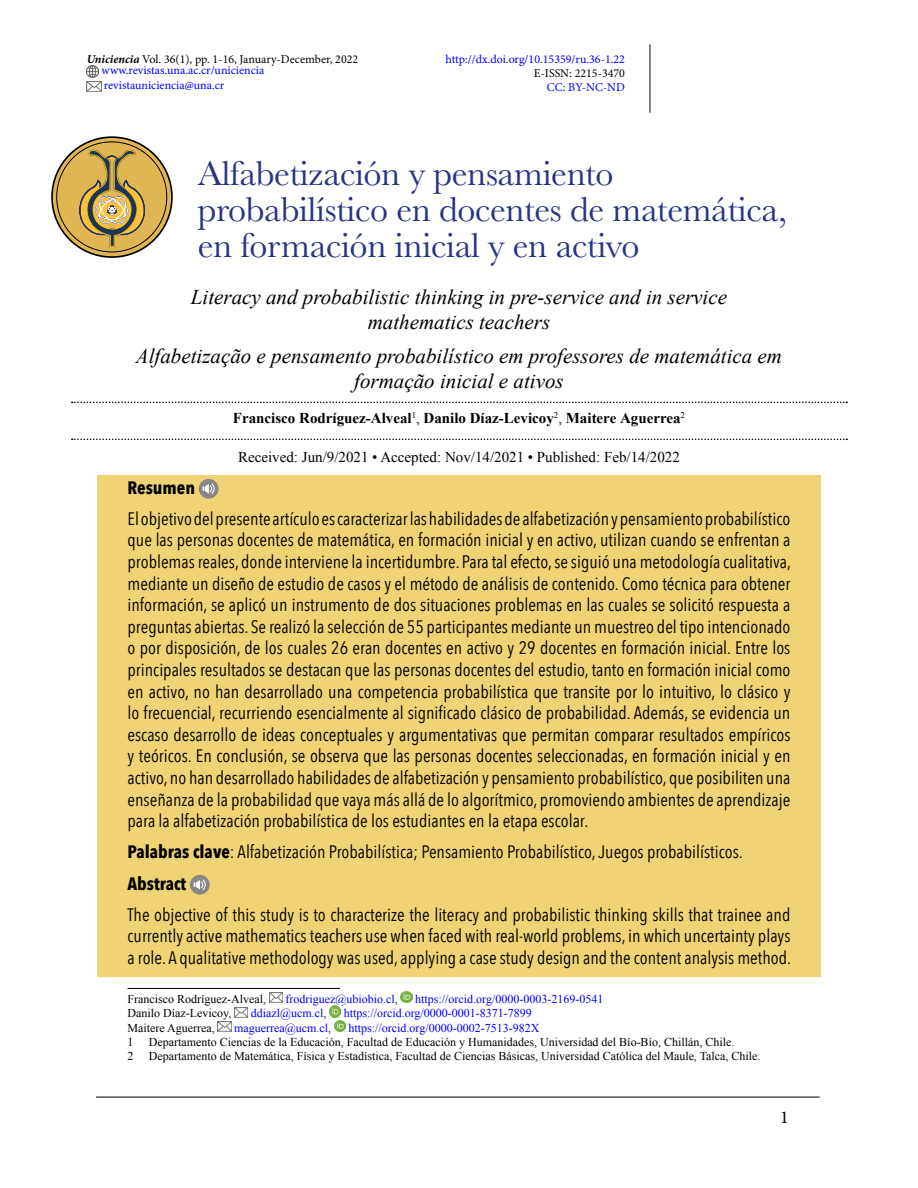
<style>
.page{position:relative;width:918px;height:1188px;background:#fff}
.page>*{position:absolute;margin:0;border:0;box-sizing:border-box;transform-origin:0 0}
.t1{font:36px/36px "Baskerville";letter-spacing:-.01em;color:#283583}
.t2{font:italic 21px/25.2px "Times New Roman";color:#000;text-align:center}
.t3{font:18px/21.6px "Avenir Next Condensed";color:#000;text-align:justify}
.t4{font:700 18px "Avenir Next Condensed";color:#000}
.t5{font:18px "Minion Pro";color:#000}
.t6{font:700 15px "Times New Roman";color:#000}
.t7{font:15px "Times New Roman";color:#000}
.t8{font:12px "Times New Roman";color:#000}
.t9{font:12px "Times New Roman";color:#00f}
.t10{font:12px/11.4px "Minion Pro";color:#000}
.t11{font:12px "Minion Pro";color:#00f}
.s1{font-weight:700;font-style:italic}
.s2{color:#00f}
.s3{font-weight:400}
.s4{font-weight:700}
.s5{color:#000}
</style>
<div class="page">
<hr style="left:96px;top:1097px;width:724px;height:1px;background:#000">
<hr style="left:650px;top:44px;width:1px;height:69px;background:#000">
<svg style="left:52px;top:137px;width:120px;height:120px;background:#c5a048"></svg>
<div style="left:51px;top:136px;width:122px;height:122px;border:2px solid #000;border-radius:50%"></div>
<svg style="left:79px;top:149px;width:67px;height:99px;background:#bb9d52"></svg>
<div style="left:97px;top:475px;width:724px;height:502px;background:#efd375"></div>
<svg style="left:72px;top:402px;width:775px;height:1px"></svg>
<svg style="left:72px;top:439px;width:775px;height:1px"></svg>
<svg style="left:87px;top:65px;width:12px;height:12px"></svg>
<img style="left:87px;top:81px;width:14px;height:11px">
<div style="left:199px;top:479px;width:20px;height:20px;background:#878787;border-radius:50%"></div>
<svg style="left:203px;top:483px;width:12px;height:11px"></svg>
<div style="left:190px;top:875px;width:20px;height:20px;background:#878787;border-radius:50%"></div>
<svg style="left:194px;top:879px;width:12px;height:11px"></svg>
<hr style="left:128px;top:988px;width:212px;height:1px;background:#000">
<img style="left:269px;top:993px;width:14px;height:10px">
<svg style="left:401px;top:992px;width:11px;height:11px"></svg>
<img style="left:234px;top:1007px;width:14px;height:10px">
<svg style="left:218px;top:1022px;width:13px;height:10px"></svg>
<svg style="left:330px;top:1006px;width:16px;height:26px"></svg>
<p class="t10" style="left:102px;top:53px;width:258px;text-indent:-15px"><span class="s1">Uniciencia</span> Vol. 36(1), pp. 1-16, January-December, 2022 <span class="s2">www.revistas.una.ac.cr/uniciencia</span></p>
<p class="t11" style="left:104px;top:77px;width:122px">revistauniciencia@una.cr</p>
<p class="t11" style="left:446px;top:51px;width:181px">http://dx.doi.org/10.15359/ru.36-1.22</p>
<p class="t10" style="left:534px;top:68px;width:93px">E-ISSN: 2215-3470</p>
<p class="t11" style="left:547px;top:80px;width:80px">CC: BY-NC-ND</p>
<h1 class="t1" style="left:198px;top:156px;width:591px">Alfabetización y pensamiento probabilístico en docentes de matemática, en formación inicial y en activo</h1>
<p class="t2" style="left:191px;top:284px;width:538px">Literacy and probabilistic thinking in pre-service and in service mathematics teachers</p>
<p class="t2" style="left:136px;top:343px;width:648px">Alfabetização e pensamento probabilístico em professores de matemática em formação inicial e ativos</p>
<p class="t6" style="left:233px;top:408px;width:454px">Francisco Rodríguez-Alveal<sup>1</sup><span class="s3">,</span> Danilo Díaz-Levicoy<sup>2</sup><span class="s3">,</span> Maitere Aguerrea<sup>2</sup></p>
<p class="t7" style="left:238px;top:447px;width:443px">Received: Jun/9/2021 • Accepted: Nov/14/2021 • Published: Feb/14/2022</p>
<p class="t4" style="left:128px;top:477px;width:69px">Resumen</p>
<p class="t3" style="left:128px;top:507px;width:665px">El objetivo del presente artículo es caracterizar las habilidades de alfabetización y pensamiento probabilístico que las personas docentes de matemática, en formación inicial y en activo, utilizan cuando se enfrentan a problemas reales, donde interviene la incertidumbre. Para tal efecto, se siguió una metodología cualitativa, mediante un diseño de estudio de casos y el método de análisis de contenido. Como técnica para obtener información, se aplicó un instrumento de dos situaciones problemas en las cuales se solicitó respuesta a preguntas abiertas. Se realizó la selección de 55 participantes mediante un muestreo del tipo intencionado o por disposición, de los cuales 26 eran docentes en activo y 29 docentes en formación inicial. Entre los principales resultados se destacan que las personas docentes del estudio, tanto en formación inicial como en activo, no han desarrollado una competencia probabilística que transite por lo intuitivo, lo clásico y lo frecuencial, recurriendo esencialmente al significado clásico de probabilidad. Además, se evidencia un escaso desarrollo de ideas conceptuales y argumentativas que permitan comparar resultados empíricos y teóricos. En conclusión, se observa que las personas docentes seleccionadas, en formación inicial y en activo, no han desarrollado habilidades de alfabetización y pensamiento probabilístico, que posibiliten una enseñanza de la probabilidad que vaya más allá de lo algorítmico, promoviendo ambientes de aprendizaje para la alfabetización probabilística de los estudiantes en la etapa escolar.</p>
<p class="t3" style="left:128px;top:834px;width:617px;line-height:32.4px"><span class="s4">Palabras clave</span>: Alfabetización Probabilística; Pensamiento Probabilístico, Juegos probabilísticos.<br><span class="s4">Abstract</span></p>
<p class="t3" style="left:128px;top:903px;width:665px">The objective of this study is to characterize the literacy and probabilistic thinking skills that trainee and currently active mathematics teachers use when faced with real-world problems, in which uncertainty plays a role. A qualitative methodology was used, applying a case study design and the content analysis method.</p>
<p class="t8" style="left:128px;top:991px;width:140px">Francisco Rodríguez-Alveal,</p>
<p class="t9" style="left:286px;top:991px;width:114px">frodriguez@ubiobio.cl<span class="s5">,</span></p>
<p class="t9" style="left:415px;top:991px;width:190px">https://orcid.org/0000-0003-2169-0541</p>
<p class="t8" style="left:128px;top:1005px;width:105px">Danilo Díaz-Levicoy,</p>
<p class="t9" style="left:251px;top:1005px;width:77px">ddiazl@ucm.cl<span class="s5">,</span></p>
<p class="t9" style="left:344px;top:1005px;width:190px">https://orcid.org/0000-0001-8371-7899</p>
<p class="t8" style="left:128px;top:1020px;width:89px">Maitere Aguerrea,</p>
<p class="t9" style="left:234px;top:1020px;width:99px">maguerrea@ucm.cl<span class="s5">,</span></p>
<p class="t9" style="left:349px;top:1020px;width:192px">https://orcid.org/0000-0002-7513-982X</p>
<p class="t8" style="left:128px;top:1034px;width:7px">1</p>
<p class="t8" style="left:149px;top:1034px;width:587px">Departamento Ciencias de la Educación, Facultad de Educación y Humanidades, Universidad del Bío-Bío, Chillán, Chile.</p>
<p class="t8" style="left:128px;top:1048px;width:7px">2</p>
<p class="t8" style="left:149px;top:1048px;width:613px">Departamento de Matemática, Física y Estadística, Facultad de Ciencias Básicas, Universidad Católica del Maule, Talca, Chile.</p>
<p class="t5" style="left:780px;top:1105px;width:10px">1</p>
</div>
